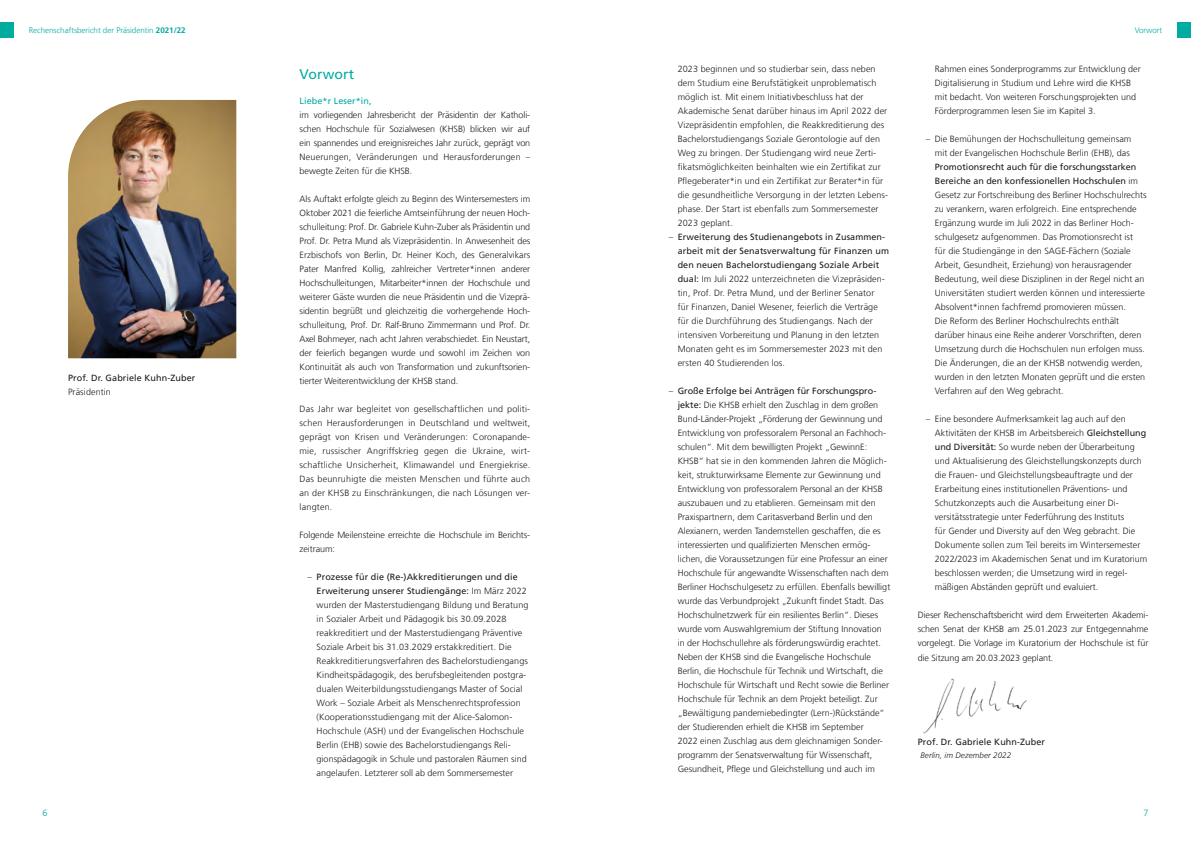
<style>
.page{position:relative;width:1191px;height:842px;background:#fff}
.page>*{position:absolute;margin:0;border:0;box-sizing:border-box;transform-origin:0 0}
.t1{font:14px "Frutiger LT Com";letter-spacing:.01em;color:#00aba0}
.t2{font:300 9px/14px "Frutiger LT Com";color:#1d1d1b}
.t3{font:9px "Frutiger LT Com";letter-spacing:.01em;color:#1d1d1b}
.t4{font:9px "Frutiger LT Com";letter-spacing:.01em;color:#00aba0}
.t5{font:300 9px "Frutiger LT Com";color:#00aba0}
.t6{font:300 8px "Frutiger LT Com";color:#00aba0}
.t7{font:italic 300 8px "Frutiger LT Com";letter-spacing:.01em;color:#1d1d1b}
.s1{font-weight:700}
.s2{font-weight:400}
</style>
<div class="page">
<div style="left:1176px;top:23px;width:15px;height:15px;background:#00aba0"></div>
<div style="left:0;top:23px;width:14px;height:15px;background:#00aba0"></div>
<img style="left:923px;top:678px;width:104px;height:56px">
<img style="left:68px;top:100px;width:168px;height:258px">
<p class="t6" style="left:29px;top:26px;width:158px">Rechenschaftsbericht der Präsidentin <span class="s1">2021/22</span></p>
<p class="t6" style="left:1134px;top:26px;width:29px">Vorwort</p>
<p class="t2" style="left:677px;top:62px;width:212px">2023 beginnen und so studierbar sein, dass neben dem Studium eine Berufstätigkeit unproblematisch möglich ist. Mit einem Initiativbeschluss hat der Akademische Senat darüber hinaus im April 2022 der Vizepräsidentin empfohlen, die Reakkreditierung des Bachelorstudiengangs Soziale Gerontologie auf den Weg zu bringen. Der Studiengang wird neue Zerti&shy;fikatsmöglichkeiten beinhalten wie ein Zertifikat zur Pflegeberater*in und ein Zertifikat zur Berater*in für die gesundheitliche Versorgung in der letzten Lebens&shy;phase. Der Start ist ebenfalls zum Sommersemester 2023 geplant.</p>
<p class="t2" style="left:677px;top:230px;width:213px;text-indent:-9px">– <span class="s2">Erweiterung des Studienangebots in Zusammen&shy;arbeit mit der Senatsverwaltung für Finanzen um den neuen Bachelorstudiengang Soziale Arbeit dual:</span> Im Juli 2022 unterzeichneten die Vizepräsiden&shy;tin, Prof. Dr. Petra Mund, und der Berliner Senator<br>für Finanzen, Daniel Wesener, feierlich die Verträge für die Durchführung des Studiengangs. Nach der intensiven Vorbereitung und Planung in den letzten Monaten geht es im Sommersemester 2023 mit den ersten 40 Studierenden los.</p>
<p class="t2" style="left:677px;top:384px;width:214px;text-indent:-9px">– <span class="s2">Große Erfolge bei Anträgen für Forschungspro&shy;jekte:</span> Die KHSB erhielt den Zuschlag in dem großen Bund-Länder-Projekt „Förderung der Gewinnung und Entwicklung von professoralem Personal an Fachhoch&shy;schulen“. Mit dem bewilligten Projekt „GewinnE:<br>KHSB“ hat sie in den kommenden Jahren die Möglich&shy;keit, strukturwirksame Elemente zur Gewinnung und Entwicklung von professoralem Personal an der KHSB auszubauen und zu etablieren. Gemeinsam mit den Praxispartnern, dem Caritasverband Berlin und den Alexianern, werden Tandemstellen geschaffen, die es interessierten und qualifizierten Menschen ermög&shy;lichen, die Voraussetzungen für eine Professur an einer Hochschule für angewandte Wissenschaften nach dem Berliner Hochschulgesetz zu erfüllen. Ebenfalls bewilligt wurde das Verbundprojekt „Zukunft findet Stadt. Das Hochschulnetzwerk für ein resilientes Berlin“. Dieses wurde vom Auswahlgremium der Stiftung Innovation in der Hochschullehre als förderungswürdig erachtet.<br>Neben der KHSB sind die Evangelische Hochschule Berlin, die Hochschule für Technik und Wirtschaft, die Hochschule für Wirtschaft und Recht sowie die Berliner Hochschule für Technik an dem Projekt beteiligt. Zur „Bewältigung pandemiebedingter (Lern-)Rückstände“ der Studierenden erhielt die KHSB im September<br>2022 einen Zuschlag aus dem gleichnamigen Sonder&shy;programm der Senatsverwaltung für Wissenschaft, Gesundheit, Pflege und Gleichstellung und auch im</p>
<p class="t2" style="left:934px;top:62px;width:207px">Rahmen eines Sonderprogramms zur Entwicklung der Digitalisierung in Studium und Lehre wird die KHSB mit bedacht. Von weiteren Forschungsprojekten und Förderprogrammen lesen Sie im Kapitel 3.</p>
<p class="t2" style="left:925px;top:132px;width:207px;text-align:right">– Die Bemühungen der Hochschulleitung gemeinsam mit der Evangelischen Hochschule Berlin (EHB), das</p>
<p class="t2" style="left:934px;top:160px;width:213px"><span class="s2">Promotionsrecht auch für die forschungsstarken Bereiche an den konfessionellen Hochschulen</span> im Gesetz zur Fortschreibung des Berliner Hochschulrechts zu verankern, waren erfolgreich. Eine entsprechende Ergänzung wurde im Juli 2022 in das Berliner Hoch&shy;schulgesetz aufgenommen. Das Promotionsrecht ist<br>für die Studiengänge in den SAGE-Fächern (Soziale Arbeit, Gesundheit, Erziehung) von herausragender Bedeutung, weil diese Disziplinen in der Regel nicht an Universitäten studiert werden können und interessierte Absolvent*innen fachfremd promovieren müssen.<br>Die Reform des Berliner Hochschulrechts enthält darüber hinaus eine Reihe anderer Vorschriften, deren Umsetzung durch die Hochschulen nun erfolgen muss.<br>Die Änderungen, die an der KHSB notwendig werden, wurden in den letzten Monaten geprüft und die ersten Verfahren auf den Weg gebracht.</p>
<p class="t2" style="left:934px;top:412px;width:214px;text-indent:-9px">– Eine besondere Aufmerksamkeit lag auch auf den Aktivitäten der KHSB im Arbeitsbereich <span class="s2">Gleichstellung und Diversität:</span> So wurde neben der Überarbeitung und Aktualisierung des Gleichstellungskonzepts durch die Frauen- und Gleichstellungsbeauftragte und der Erarbeitung eines institutionellen Präventions- und Schutzkonzepts auch die Ausarbeitung einer Di&shy;versitätsstrategie unter Federführung des Instituts<br>für Gender und Diversity auf den Weg gebracht. Die Dokumente sollen zum Teil bereits im Wintersemester 2022/2023 im Akademischen Senat und im Kuratorium beschlossen werden; die Umsetzung wird in regel&shy;mäßigen Abständen geprüft und evaluiert.</p>
<p class="t2" style="left:917px;top:608px;width:232px;text-align:justify">Dieser Rechenschaftsbericht wird dem Erweiterten Akademi&shy;schen Senat der KHSB am 25.01.2023 zur Entgegennahme vorgelegt. Die Vorlage im Kuratorium der Hochschule ist für die Sitzung am 20.03.2023 geplant.</p>
<h1 class="t1" style="left:300px;top:66px;width:56px">Vorwort</h1>
<p class="t4" style="left:300px;top:95px;width:73px">Liebe*r Leser*in,</p>
<p class="t2" style="left:300px;top:108px;width:232px;text-align:justify">im vorliegenden Jahresbericht der Präsidentin der Katholi&shy;schen Hochschule für Sozialwesen (KHSB) blicken wir auf ein spannendes und ereignisreiches Jahr zurück, geprägt von Neuerungen, Veränderungen und Herausforderungen – bewegte Zeiten für die KHSB.</p>
<p class="t2" style="left:300px;top:192px;width:232px;text-align:justify">Als Auftakt erfolgte gleich zu Beginn des Wintersemesters im Oktober 2021 die feierliche Amtseinführung der neuen Hoch&shy;schulleitung: Prof. Dr. Gabriele Kuhn-Zuber als Präsidentin und Prof. Dr. Petra Mund als Vizepräsidentin. In Anwesenheit des Erzbischofs von Berlin, Dr. Heiner Koch, des Generalvikars Pater Manfred Kollig, zahlreicher Vertreter*innen anderer Hochschulleitungen, Mitarbeiter*innen der Hochschule und weiterer Gäste wurden die neue Präsidentin und die Vizeprä&shy;sidentin begrüßt und gleichzeitig die vorhergehende Hoch&shy;schulleitung, Prof. Dr. Ralf-Bruno Zimmermann und Prof. Dr.<br>Axel Bohmeyer, nach acht Jahren verabschiedet. Ein Neustart, der feierlich begangen wurde und sowohl im Zeichen von Kontinuität als auch von Transformation und zukunftsorien&shy;tierter Weiterentwicklung der KHSB stand.</p>
<p class="t2" style="left:300px;top:402px;width:232px;text-align:justify">Das Jahr war begleitet von gesellschaftlichen und politi&shy;schen Herausforderungen in Deutschland und weltweit, geprägt von Krisen und Veränderungen: Coronapande&shy;mie, russischer Angriffskrieg gegen die Ukraine, wirt&shy;schaftliche Unsicherheit, Klimawandel und Energiekrise.<br>Das beunruhigte die meisten Menschen und führte auch an der KHSB zu Einschränkungen, die nach Lösungen ver&shy;langten.</p>
<p class="t2" style="left:300px;top:528px;width:232px">Folgende Meilensteine erreichte die Hochschule im Berichts&shy;zeitraum:</p>
<p class="t2" style="left:317px;top:570px;width:213px;text-indent:-9px">– <span class="s2">Prozesse für die (Re-)Akkreditierungen und die Erweiterung unserer Studiengänge:</span> Im März 2022 wurden der Masterstudiengang Bildung und Beratung in Sozialer Arbeit und Pädagogik bis 30.09.2028 reakkreditiert und der Masterstudiengang Präventive Soziale Arbeit bis 31.03.2029 erstakkreditiert. Die Reakkreditierungsverfahren des Bachelorstudiengangs Kindheitspädagogik, des berufsbegleitenden postgra&shy;dualen Weiterbildungsstudiengangs Master of Social Work – Soziale Arbeit als Menschenrechtsprofession (Kooperationsstudiengang mit der Alice-Salomon-Hochschule (ASH) und der Evangelischen Hochschule Berlin (EHB) sowie des Bachelorstudiengangs Reli&shy;gionspädagogik in Schule und pastoralen Räumen sind angelaufen. Letzterer soll ab dem Sommersemester</p>
<p class="t3" style="left:68px;top:373px;width:129px">Prof. Dr. Gabriele Kuhn-Zuber</p>
<p class="t2" style="left:68px;top:385px;width:44px">Präsidentin</p>
<p class="t3" style="left:917px;top:736px;width:129px">Prof. Dr. Gabriele Kuhn-Zuber</p>
<p class="t7" style="left:920px;top:751px;width:92px">Berlin, im Dezember 2022</p>
<p class="t5" style="left:43px;top:807px;width:7px">6</p>
<p class="t5" style="left:1143px;top:807px;width:7px">7</p>
</div>
